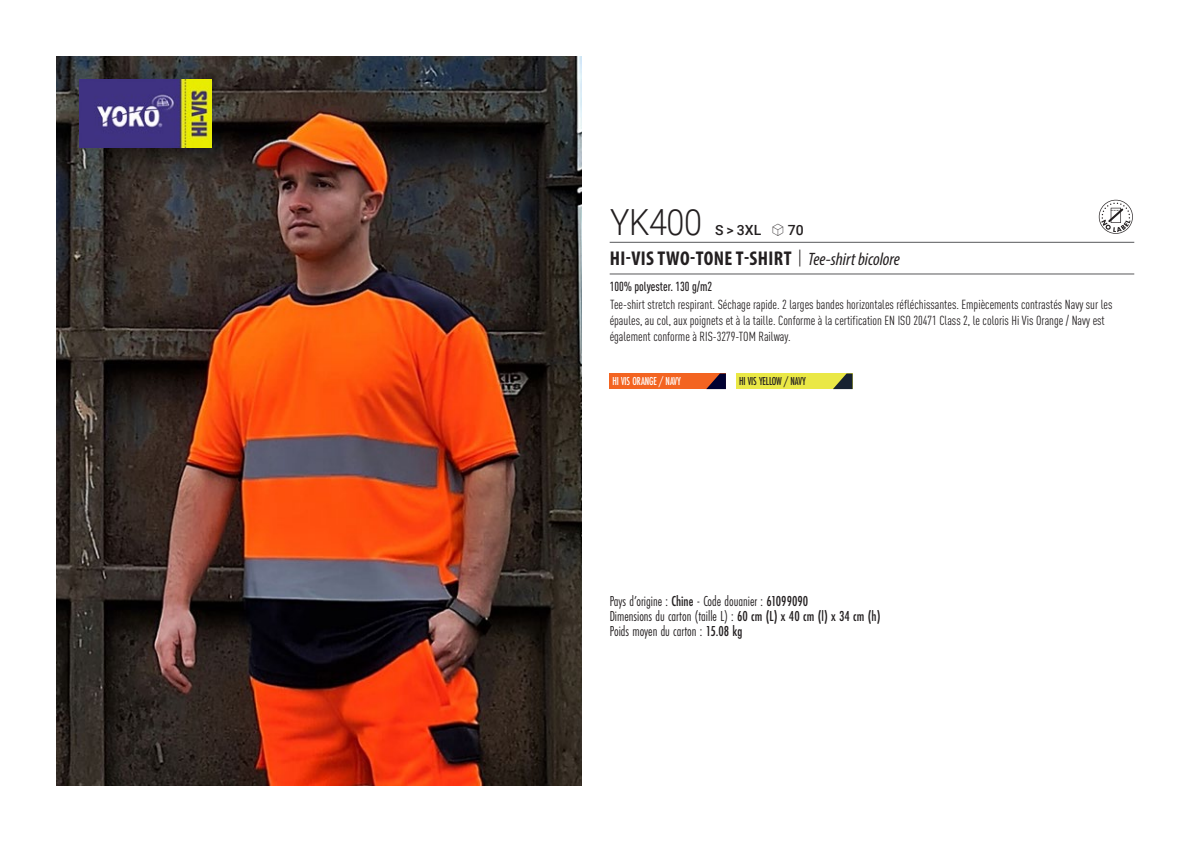
<style>
.page{position:relative;width:1191px;height:842px;background:#fff}
.page>*{position:absolute;margin:0;border:0;box-sizing:border-box;transform-origin:0 0}
.t1{font:300 36px "Roboto";letter-spacing:-.015em;color:#231f20;scale:.9 1}
.t2{font:700 condensed 20px "Myriad Pro";letter-spacing:.02em;color:#231f20}
.t3{font:15px "Futura PT Cond";color:#231f20;scale:.95 1}
.t4{font:500 14px "Roboto";color:#231f20}
.t5{font:condensed 13px/16px "DIN Pro";color:#231f20}
.grammage_2020{font:500 condensed 13px "DIN Pro";color:#231f20;scale:.95 1}
.Coloris_nuancier_bla{font:500 12px "Futura PT Cond";letter-spacing:-.01em;color:#fff;scale:.9 1}
.Coloris_nuancier_bla-2{font:500 12px "Futura PT Cond";letter-spacing:-.01em;color:#231f20;scale:.9 1}
.s1{font-family:"Linotype Shapeshifter";font-weight:400;font-size:16px}
.s2{font-family:"Roboto Condensed";font-weight:300;font-stretch:normal}
.s3{font-family:"Myriad Variable Concept";font-weight:400;font-style:italic;font-stretch:normal;font-size:18px}
.s4{font-weight:500}
</style>
<div class="page">
<img style="left:57px;top:57px;width:524px;height:728px">
<img style="left:79px;top:79px;width:133px;height:68px">
<div style="left:609px;top:373px;width:117px;height:16px;background:#f36421"></div>
<svg style="left:706px;top:373px;width:20px;height:16px"></svg>
<div style="left:736px;top:373px;width:116px;height:16px;background:#eae846"></div>
<svg style="left:833px;top:373px;width:19px;height:16px"></svg>
<svg style="left:1098px;top:200px;width:34px;height:34px"></svg>
<hr style="left:609px;top:242px;width:525px;height:1px;background:#57585a">
<hr style="left:609px;top:274px;width:525px;height:1px;background:#57585a">
<p class="t1" style="left:610px;top:197px;width:103px">YK400</p>
<p class="t4" style="left:715px;top:220px;width:90px">S &gt; 3XL <span class="s1">S</span> 70</p>
<p class="t2" style="left:610px;top:246px;width:291px">HI-VIS TWO-TONE T-SHIRT <span class="s2">|</span> <span class="s3">Tee-shirt bicolore</span></p>
<p class="grammage_2020" style="left:609px;top:277px;width:109px">100% polyester. 130 g/m2</p>
<p class="t5" style="left:609px;top:296px;width:504px">Tee-shirt stretch respirant. Séchage rapide. 2 larges bandes horizontales réfléchissantes. Empiècements contrastés Navy sur les épaules, au col, aux poignets et à la taille. Conforme à la certification EN ISO 20471 Class 2, le coloris Hi Vis Orange / Navy est également conforme à RIS-3279-TOM Railway.</p>
<p class="Coloris_nuancier_bla" style="left:612px;top:374px;width:77px">HI VIS ORANGE / NAVY</p>
<p class="Coloris_nuancier_bla-2" style="left:739px;top:374px;width:75px">HI VIS YELLOW / NAVY</p>
<p class="t3" style="left:609px;top:592px;width:211px">Pays d’origine : <span class="s4">Chine</span> - Code douanier : <span class="s4">61099090</span></p>
<p class="t3" style="left:609px;top:607px;width:286px">Dimensions du carton (taille L) : <span class="s4">60 cm (L) x 40 cm (l) x 34 cm (h)</span></p>
<p class="t3" style="left:609px;top:622px;width:141px">Poids moyen du carton : <span class="s4">15.08 kg</span></p>
</div>
